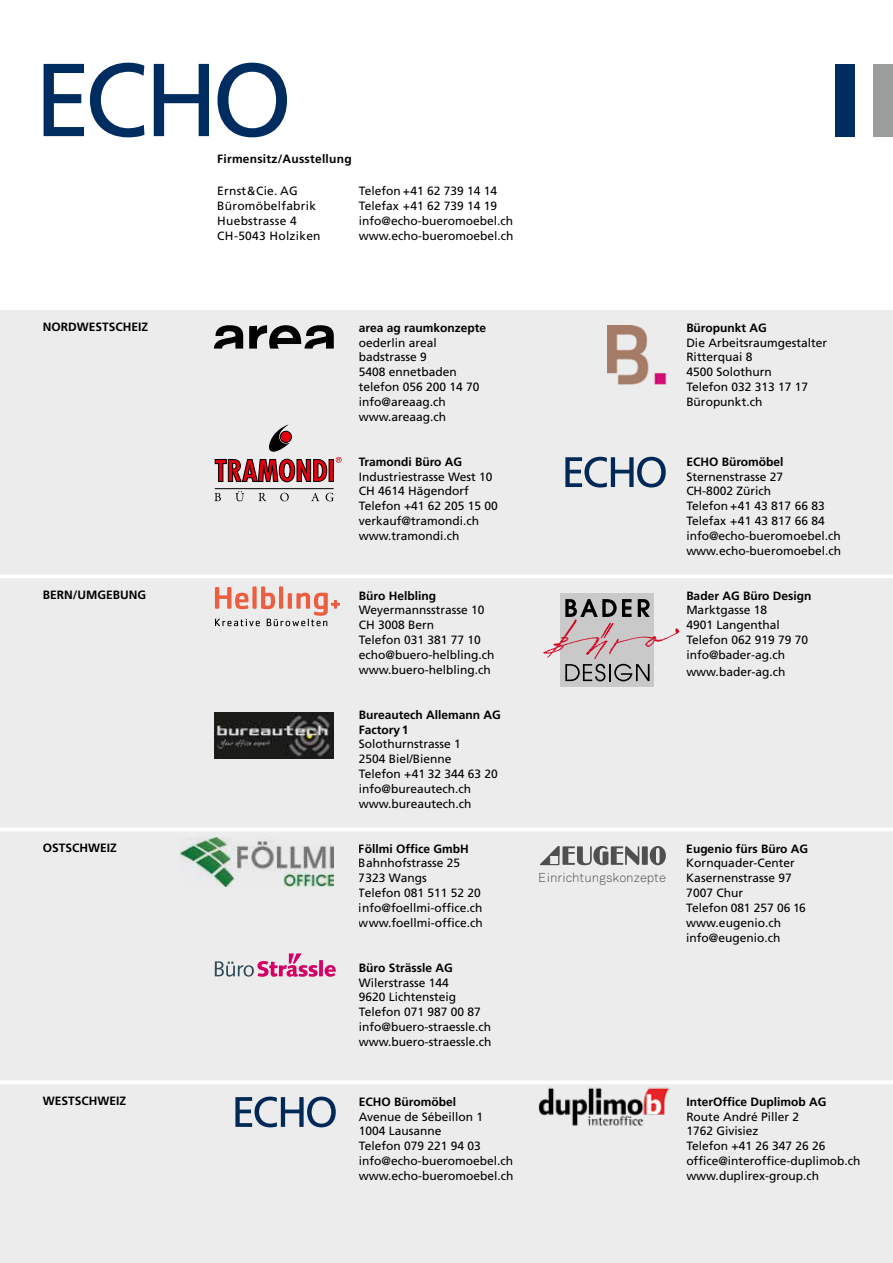
<style>
.page{position:relative;width:893px;height:1263px;background:#fff}
.page>*{position:absolute;margin:0;border:0;box-sizing:border-box;transform-origin:0 0}
.t1{font:300 12.75px "Akkurat";color:#565656}
.t2{font:12px/14.9px "Frutiger";color:#000}
.t3{font:700 12px/14.9px "Frutiger";color:#000}
.t4{font:12px/14.9px "Frutiger";letter-spacing:.02em;color:#000}
.t5{font:700 12px "Frutiger";letter-spacing:.02em;color:#000}
</style>
<div class="page">
<svg style="left:44px;top:64px;width:40px;height:72px"></svg>
<svg style="left:90px;top:63px;width:54px;height:74px"></svg>
<svg style="left:154px;top:64px;width:55px;height:72px"></svg>
<svg style="left:217px;top:63px;width:70px;height:74px"></svg>
<div style="left:874px;top:64px;width:19px;height:72px;background:#9c9d9d"></div>
<div style="left:836px;top:64px;width:19px;height:72px;background:#002d5f"></div>
<div style="left:0;top:310px;width:893px;height:953px;background:#ececed"></div>
<img style="left:215px;top:712px;width:118px;height:46px">
<svg style="left:215px;top:953px;width:103px;height:24px"></svg>
<svg style="left:319px;top:960px;width:4px;height:16px"></svg>
<svg style="left:325px;top:965px;width:11px;height:12px"></svg>
<svg style="left:214px;top:325px;width:29px;height:24px"></svg>
<svg style="left:249px;top:325px;width:85px;height:24px"></svg>
<hr style="left:215px;top:488px;width:119px;height:1px;background:#000">
<svg style="left:214px;top:493px;width:7px;height:8px"></svg>
<svg style="left:235px;top:491px;width:9px;height:10px"></svg>
<svg style="left:259px;top:493px;width:7px;height:8px"></svg>
<svg style="left:280px;top:493px;width:9px;height:8px"></svg>
<svg style="left:311px;top:493px;width:8px;height:8px"></svg>
<svg style="left:326px;top:493px;width:8px;height:8px"></svg>
<svg style="left:336px;top:457px;width:6px;height:6px"></svg>
<svg style="left:215px;top:424px;width:112px;height:58px"></svg>
<hr style="left:329px;top:459px;width:4px;height:22px;background:#e3000f">
<div style="left:329px;top:459px;width:5px;height:23px;border:1px solid #000"></div>
<div style="left:280px;top:431px;width:11px;height:11px;background:#e3000f;border-radius:50%"></div>
<div style="left:280px;top:431px;width:12px;height:12px;border:1px solid #000;border-radius:50%"></div>
<img style="left:607px;top:325px;width:60px;height:59px">
<div style="left:561px;top:593px;width:93px;height:94px;background:#c9c9ca"></div>
<svg style="left:543px;top:599px;width:136px;height:82px"></svg>
<svg style="left:215px;top:586px;width:125px;height:40px"></svg>
<img style="left:180px;top:837px;width:154px;height:49px">
<img style="left:538px;top:1087px;width:132px;height:39px">
<hr style="left:0;top:574px;width:893px;height:4px;background:#fff">
<hr style="left:0;top:827px;width:893px;height:4px;background:#fff">
<hr style="left:0;top:1080px;width:893px;height:4px;background:#fff">
<svg style="left:540px;top:846px;width:126px;height:20px"></svg>
<svg style="left:235px;top:1096px;width:101px;height:31px"></svg>
<svg style="left:565px;top:457px;width:101px;height:30px"></svg>
<p class="t5" style="left:217px;top:152px;width:136px">Firmensitz/Ausstellung</p>
<p class="t4" style="left:217px;top:183px;width:105px">Ernst&amp;Cie. AG<br>Büromöbelfabrik<br>Huebstrasse 4<br>CH-5043 Holziken</p>
<p class="t2" style="left:359px;top:183px;width:156px">Telefon +41 62 739 14 14<br>Telefax +41 62 739 14 19 info@echo-bueromoebel.ch www.echo-bueromoebel.ch</p>
<p class="t3" style="left:43px;top:320px;width:107px">NORDWESTSCHEIZ</p>
<p class="t3" style="left:359px;top:320px;width:129px">area ag raumkonzepte</p>
<p class="t2" style="left:359px;top:335px;width:122px">oederlin areal badstrasse 9<br>5408 ennetbaden telefon 056 200 14 70 info@areaag.ch www.areaag.ch</p>
<p class="t3" style="left:686px;top:320px;width:82px">Büropunkt AG</p>
<p class="t2" style="left:686px;top:335px;width:142px">Die Arbeitsraumgestalter<br>Ritterquai 8<br>4500 Solothurn<br>Telefon 032 313 17 17<br>Büropunkt.ch</p>
<p class="t3" style="left:359px;top:454px;width:105px">Tramondi Büro AG</p>
<p class="t2" style="left:359px;top:469px;width:141px">Industriestrasse West 10<br>CH 4614 Hägendorf<br>Telefon +41 62 205 15 00 verkauf@tramondi.ch www.tramondi.ch</p>
<p class="t3" style="left:686px;top:454px;width:99px">ECHO Büromöbel</p>
<p class="t2" style="left:686px;top:469px;width:156px">Sternenstrasse 27<br>CH-8002 Zürich<br>Telefon +41 43 817 66 83<br>Telefax +41 43 817 66 84 info@echo-bueromoebel.ch www.echo-bueromoebel.ch</p>
<p class="t3" style="left:43px;top:588px;width:105px">BERN/UMGEBUNG</p>
<p class="t3" style="left:359px;top:588px;width:79px">Büro Helbling</p>
<p class="t2" style="left:359px;top:603px;width:137px">Weyermannsstrasse 10<br>CH 3008 Bern<br>Telefon 031 381 77 10 echo@buero-helbling.ch www.buero-helbling.ch</p>
<p class="t3" style="left:686px;top:588px;width:127px">Bader AG Büro Design</p>
<p class="t2" style="left:686px;top:603px;width:123px">Marktgasse 18<br>4901 Langenthal<br>Telefon 062 919 79 70 info@bader-ag.ch</p>
<p class="t2" style="left:686px;top:664px;width:101px">www.bader-ag.ch</p>
<p class="t3" style="left:359px;top:707px;width:143px">Bureautech Allemann AG<br>Factory 1</p>
<p class="t2" style="left:359px;top:737px;width:141px">Solothurnstrasse 1<br>2504 Biel/Bienne<br>Telefon +41 32 344 63 20 info@bureautech.ch www.bureautech.ch</p>
<p class="t3" style="left:43px;top:841px;width:76px">OSTSCHWEIZ</p>
<p class="t3" style="left:359px;top:841px;width:112px">Föllmi Office GmbH</p>
<p class="t2" style="left:359px;top:856px;width:126px">Bahnhofstrasse 25<br>7323 Wangs<br>Telefon 081 511 52 20 info@foellmi-office.ch www.foellmi-office.ch</p>
<p class="t1" style="left:539px;top:870px;width:128px">Einrichtungskonzepte</p>
<p class="t3" style="left:686px;top:841px;width:123px">Eugenio fürs Büro AG</p>
<p class="t2" style="left:686px;top:856px;width:121px">Kornquader-Center<br>Kasernenstrasse 97<br>7007 Chur<br>Telefon 081 257 06 16 www.eugenio.ch info@eugenio.ch</p>
<p class="t3" style="left:359px;top:960px;width:95px">Büro Strässle AG</p>
<p class="t2" style="left:359px;top:975px;width:134px">Wilerstrasse 144<br>9620 Lichtensteig<br>Telefon 071 987 00 87 info@buero-straessle.ch www.buero-straessle.ch</p>
<p class="t3" style="left:43px;top:1094px;width:85px">WESTSCHWEIZ</p>
<p class="t3" style="left:359px;top:1094px;width:99px">ECHO Büromöbel</p>
<p class="t2" style="left:359px;top:1109px;width:156px">Avenue de Sébeillon 1<br>1004 Lausanne<br>Telefon 079 221 94 03 info@echo-bueromoebel.ch www.echo-bueromoebel.ch</p>
<p class="t3" style="left:686px;top:1094px;width:142px">InterOffice Duplimob AG</p>
<p class="t2" style="left:686px;top:1109px;width:176px">Route André Piller 2<br>1762 Givisiez<br>Telefon +41 26 347 26 26 office@interoffice-duplimob.ch www.duplirex-group.ch</p>
</div>
